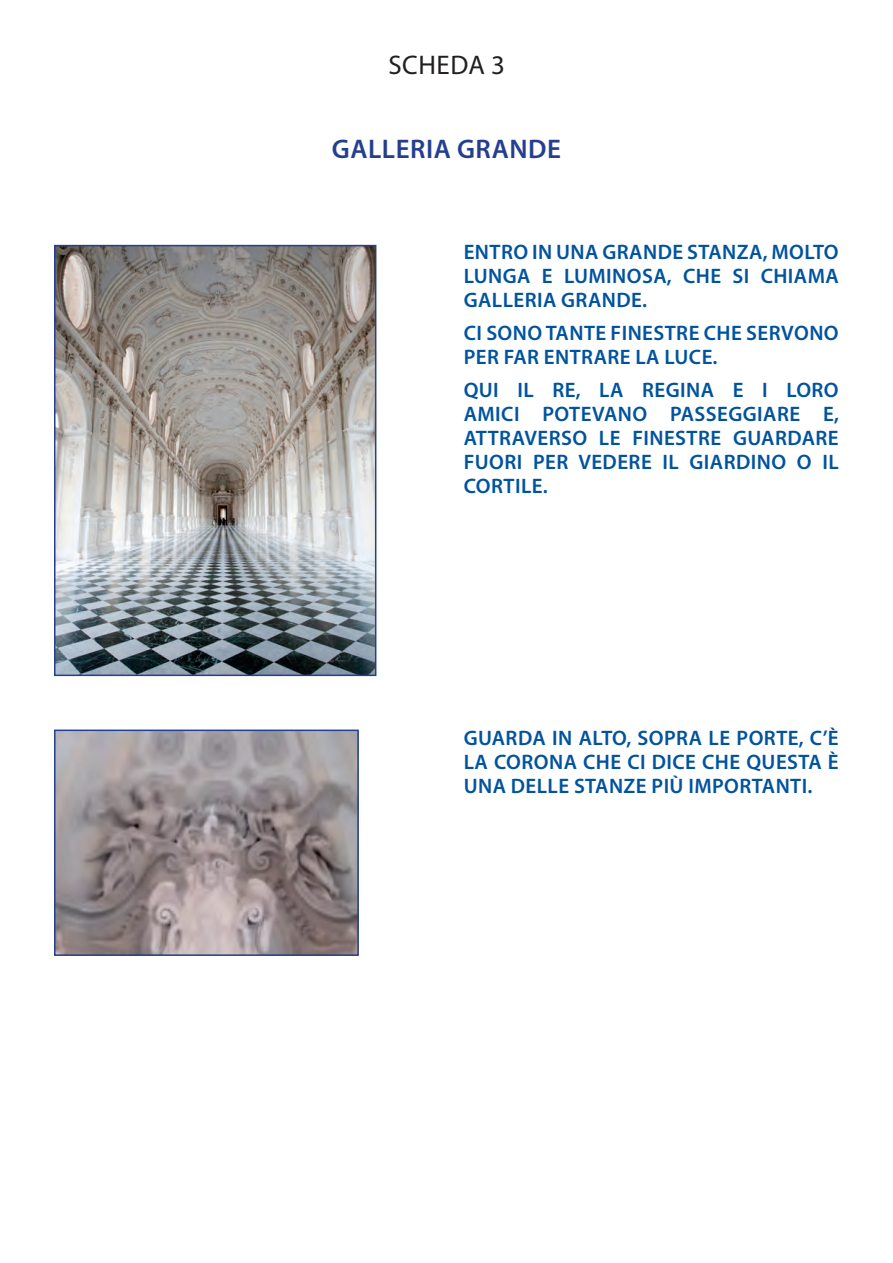
<style>
.page{position:relative;width:893px;height:1263px;background:#fff}
.page>*{position:absolute;margin:0;border:0;box-sizing:border-box;transform-origin:0 0}
.t1{font:600 27px "Myriad Pro";letter-spacing:.02em;color:#253f8e}
.t2{font:27px "Myriad Pro";letter-spacing:.02em;color:#231f20}
.t3{font:600 21px/24px "Myriad Pro";letter-spacing:.02em;color:#01539e;text-align:justify}
</style>
<div class="page">
<img style="left:57px;top:248px;width:316px;height:425px">
<div style="left:54px;top:245px;width:322px;height:431px;border:2px solid #253f8e"></div>
<img style="left:57px;top:732px;width:299px;height:221px">
<div style="left:54px;top:729px;width:305px;height:227px;border:2px solid #253f8e"></div>
<p class="t2" style="left:388px;top:50px;width:118px">SCHEDA 3</p>
<p class="t1" style="left:332px;top:134px;width:231px">GALLERIA GRANDE</p>
<p class="t3" style="left:464px;top:240px;width:377px">ENTRO IN UNA GRANDE STANZA, MOLTO LUNGA E LUMINOSA, CHE SI CHIAMA GALLERIA GRANDE.</p>
<p class="t3" style="left:464px;top:321px;width:377px">CI SONO TANTE FINESTRE CHE SERVONO<br>PER FAR ENTRARE LA LUCE.</p>
<p class="t3" style="left:464px;top:378px;width:377px">QUI IL RE, LA REGINA E I LORO AMICI POTEVANO PASSEGGIARE E, ATTRAVERSO LE FINESTRE GUARDARE FUORI PER VEDERE IL GIARDINO O IL CORTILE.</p>
<p class="t3" style="left:464px;top:727px;width:377px">GUARDA IN ALTO, SOPRA LE PORTE, C’È LA CORONA CHE CI DICE CHE QUESTA È UNA DELLE STANZE PIÙ IMPORTANTI.</p>
</div>
